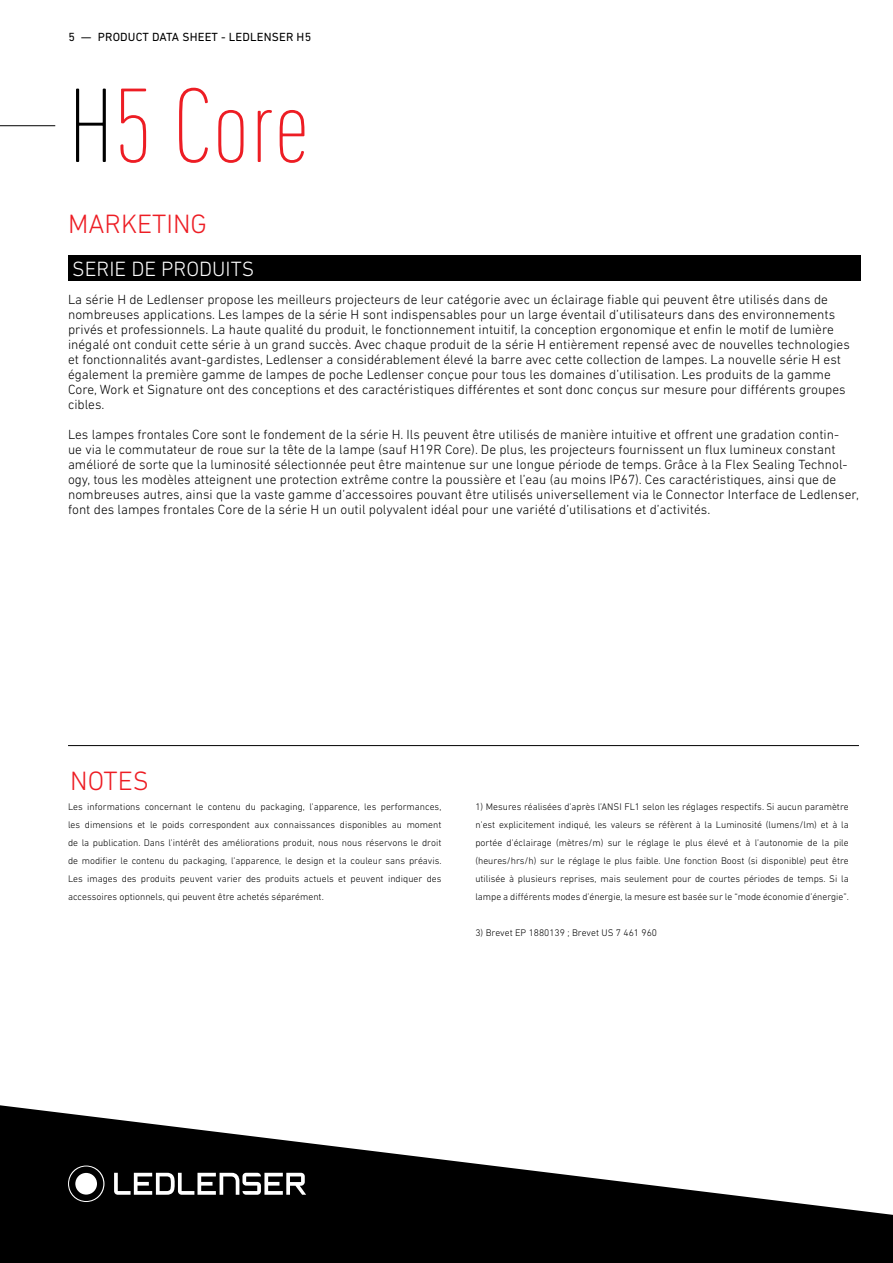
<style>
.page{position:relative;width:893px;height:1263px;background:#fff}
.page>*{position:absolute;margin:0;border:0;box-sizing:border-box;transform-origin:0 0}
.t1{font:200 condensed 108px "DIN Next LT Pro";color:#ed1d24}
.t2{font:300 27px "DIN Next LT Pro";color:#ed1d24}
.t3{font:300 21px "DIN Next LT Pro";color:#fff}
.t4{font:300 13.5px/15px "DIN Next LT Pro";color:#000}
.t5{font:12px "DIN Next LT Pro";letter-spacing:.015em;color:#000}
.t6{font:300 9.75px/18px "DIN Next W1 G";color:#000;text-align:justify}
.s1{color:#000}
</style>
<div class="page">
<div style="left:68px;top:255px;width:792px;height:26px;background:#000"></div>
<svg style="left:0;top:1105px;width:893px;height:158px;fill:#000"></svg>
<svg style="left:68px;top:1165px;width:36px;height:37px"></svg>
<div style="left:75px;top:1173px;width:22px;height:21px;background:#fff;border-radius:50%"></div>
<svg style="left:114px;top:1173px;width:192px;height:22px"></svg>
<hr style="left:0;top:125px;width:55px;height:1px;background:#000">
<hr style="left:68px;top:745px;width:791px;height:1px;background:#000">
<p class="t5" style="left:68px;top:30px;width:244px">5 — PRODUCT DATA SHEET - LEDLENSER H5</p>
<h1 class="t1" style="left:68px;top:64px;width:244px"><span class="s1">H</span>5 Core</h1>
<h2 class="t2" style="left:68px;top:208px;width:141px">MARKETING</h2>
<h3 class="t3" style="left:72px;top:257px;width:183px">SERIE DE PRODUITS</h3>
<p class="t4" style="left:68px;top:291px;width:783px">La série H de Ledlenser propose les meilleurs projecteurs de leur catégorie avec un éclairage fiable qui peuvent être utilisés dans de nombreuses applications. Les lampes de la série H sont indispensables pour un large éventail d’utilisateurs dans des environnements privés et professionnels. La haute qualité du produit, le fonctionnement intuitif, la conception ergonomique et enfin le motif de lumière inégalé ont conduit cette série à un grand succès. Avec chaque produit de la série H entièrement repensé avec de nouvelles technologies et fonctionnalités avant-gardistes, Ledlenser a considérablement élevé la barre avec cette collection de lampes. La nouvelle série H est également la première gamme de lampes de poche Ledlenser conçue pour tous les domaines d’utilisation. Les produits de la gamme Core, Work et Signature ont des conceptions et des caractéristiques différentes et sont donc conçus sur mesure pour différents groupes cibles.</p>
<p class="t4" style="left:68px;top:426px;width:792px">Les lampes frontales Core sont le fondement de la série H. Ils peuvent être utilisés de manière intuitive et offrent une gradation contin-<br>ue via le commutateur de roue sur la tête de la lampe (sauf H19R Core). De plus, les projecteurs fournissent un flux lumineux constant amélioré de sorte que la luminosité sélectionnée peut être maintenue sur une longue période de temps. Grâce à la Flex Sealing Technol&shy;ogy, tous les modèles atteignent une protection extrême contre la poussière et l’eau (au moins IP67). Ces caractéristiques, ainsi que de nombreuses autres, ainsi que la vaste gamme d’accessoires pouvant être utilisés universellement via le Connector Interface de Ledlenser, font des lampes frontales Core de la série H un outil polyvalent idéal pour une variété d’utilisations et d’activités.</p>
<h2 class="t2" style="left:70px;top:765px;width:80px">NOTES</h2>
<p class="t6" style="left:68px;top:798px;width:375px">Les informations concernant le contenu du packaging, l’apparence, les performances, les dimensions et le poids correspondent aux connaissances disponibles au moment de la publication. Dans l’intérêt des améliorations produit, nous nous réservons le droit de modifier le contenu du packaging, l’apparence, le design et la couleur sans préavis.<br>Les images des produits peuvent varier des produits actuels et peuvent indiquer des accessoires optionnels, qui peuvent être achetés séparément.</p>
<p class="t6" style="left:475px;top:798px;width:375px">1) Mesures réalisées d’après l’ANSI FL1 selon les réglages respectifs. Si aucun paramètre n’est explicitement indiqué, les valeurs se réfèrent à la Luminosité (lumens/lm) et à la portée d’éclairage (mètres/m) sur le réglage le plus élevé et à l’autonomie de la pile (heures/hrs/h) sur le réglage le plus faible. Une fonction Boost (si disponible) peut être utilisée à plusieurs reprises, mais seulement pour de courtes périodes de temps. Si la lampe a différents modes d’énergie, la mesure est basée sur le “mode économie d’énergie”.</p>
<p class="t6" style="left:475px;top:924px;width:183px">3) Brevet EP 1880139 ; Brevet US 7 461 960</p>
</div>
